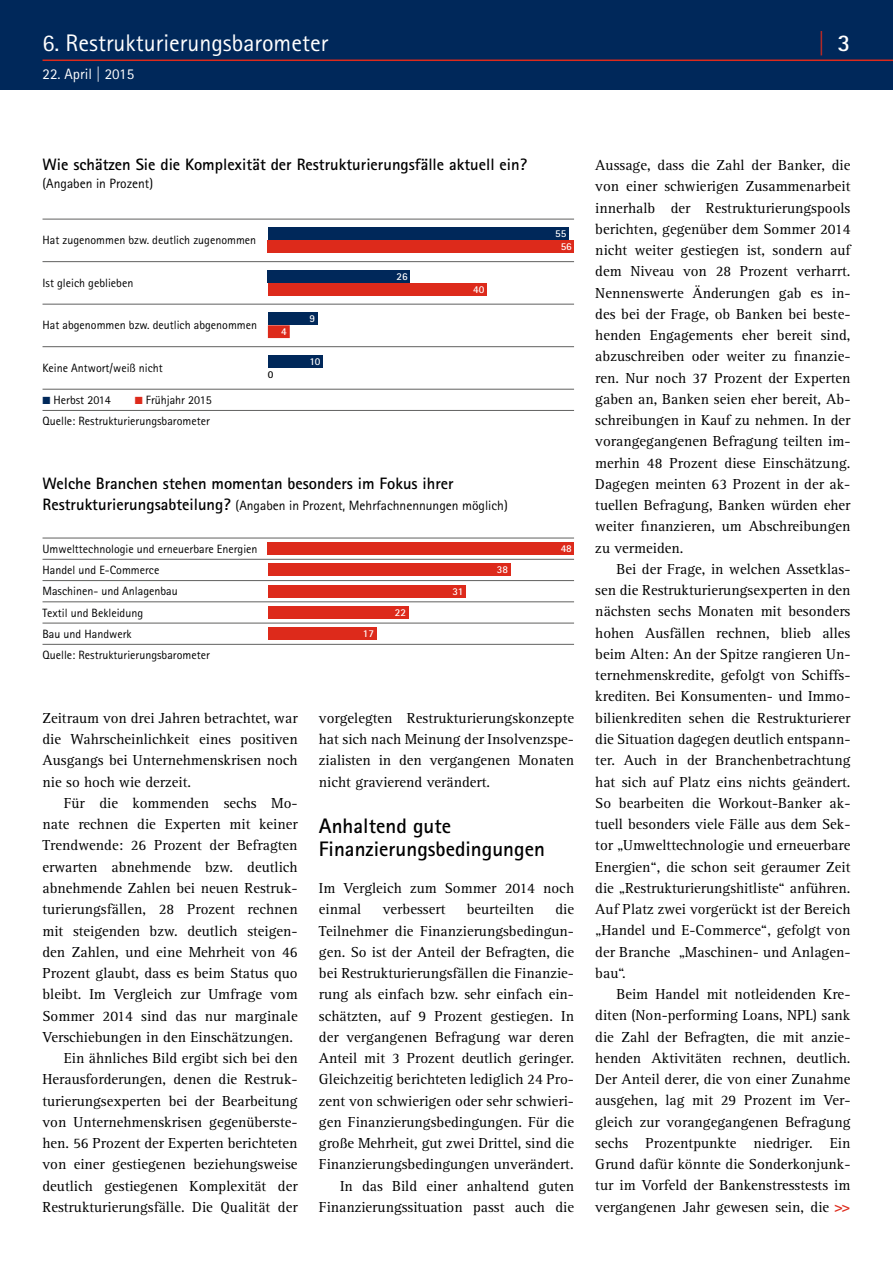
<style>
.page{position:relative;width:893px;height:1263px;background:#fff}
.page>*{position:absolute;margin:0;border:0;box-sizing:border-box;transform-origin:0 0}
.t1{font:24px "Agfa Rotis Sans Serif";color:#fff}
.t2{font:700 24px "Agfa Rotis Sans Serif";color:#dd2a1b}
.t3{font:700 21px/22.5px "Agfa Rotis Sans Serif";color:#000}
.t4{font:700 16.5px "Agfa Rotis Sans Serif";color:#000}
.t5{font:15px/21.3px "Rotis Serif";color:#000;text-align:justify}
.t6{font:15px "Agfa Rotis Sans Serif";color:#fff}
.t7{font:13.5px "Agfa Rotis Sans Serif";color:#000}
.t8{font:12px/21.3px "Agfa Rotis Sans Serif";color:#000;text-align:right}
.t9{font:700 10.5px/12.8px "Agfa Rotis Sans Serif";color:#fff;text-align:center}
.t10{font:700 10.5px "Agfa Rotis Sans Serif";color:#000}
.s1{color:#fff}
.s2{font-family:"European Pi Three";color:#00285a}
.s3{font-family:"European Pi Three";color:#dd2a1b}
.s4{font-weight:700;font-size:16.5px}
.s5{font-family:"Agfa Rotis Sans Serif";font-weight:700;color:#dd2a1b}
</style>
<div class="page">
<hr style="left:43px;top:219px;width:531px;height:1px;background:#686867">
<hr style="left:43px;top:261px;width:531px;height:1px;background:#686867">
<hr style="left:43px;top:304px;width:531px;height:1px;background:#686867">
<hr style="left:43px;top:346px;width:531px;height:1px;background:#686867">
<hr style="left:43px;top:389px;width:531px;height:1px;background:#686867">
<hr style="left:43px;top:410px;width:531px;height:1px;background:#686867">
<div style="left:268px;top:227px;width:301px;height:13px;background:#00285a"></div>
<div style="left:268px;top:240px;width:306px;height:13px;background:#dd2a1b"></div>
<div style="left:268px;top:270px;width:142px;height:13px;background:#00285a"></div>
<div style="left:268px;top:283px;width:219px;height:13px;background:#dd2a1b"></div>
<div style="left:268px;top:313px;width:49px;height:12px;background:#00285a"></div>
<div style="left:268px;top:325px;width:22px;height:13px;background:#dd2a1b"></div>
<div style="left:268px;top:355px;width:55px;height:13px;background:#00285a"></div>
<hr style="left:43px;top:537px;width:531px;height:1px;background:#686867">
<hr style="left:43px;top:559px;width:531px;height:1px;background:#686867">
<hr style="left:43px;top:580px;width:531px;height:1px;background:#686867">
<hr style="left:43px;top:601px;width:531px;height:1px;background:#686867">
<hr style="left:43px;top:622px;width:531px;height:2px;background:#686867">
<hr style="left:43px;top:644px;width:531px;height:1px;background:#686867">
<div style="left:268px;top:563px;width:242px;height:13px;background:#dd2a1b"></div>
<div style="left:268px;top:542px;width:306px;height:13px;background:#dd2a1b"></div>
<div style="left:268px;top:585px;width:198px;height:12px;background:#dd2a1b"></div>
<div style="left:268px;top:606px;width:140px;height:13px;background:#dd2a1b"></div>
<div style="left:268px;top:627px;width:108px;height:13px;background:#dd2a1b"></div>
<div style="left:0;top:0;width:893px;height:89px;background:#00285a"></div>
<hr style="left:43px;top:60px;width:850px;height:1px;background:#dd2a1b">
<h1 class="t1" style="left:43px;top:29px;width:287px">6. Restrukturierungsbarometer</h1>
<p class="t6" style="left:43px;top:66px;width:93px">22. April | 2015</p>
<h1 class="t2" style="left:818px;top:28px;width:34px">| <span class="s1">3</span></h1>
<p class="t4" style="left:43px;top:154px;width:486px">Wie schätzen Sie die Komplexität der Restrukturierungsfälle aktuell ein?</p>
<p class="t7" style="left:43px;top:176px;width:112px">(Angaben in Prozent)</p>
<p class="t8" style="left:43px;top:230px;width:215px">Hat zugenommen bzw. deutlich zugenommen</p>
<p class="t8" style="left:43px;top:272px;width:92px">Ist gleich geblieben</p>
<p class="t8" style="left:43px;top:315px;width:216px">Hat abgenommen bzw. deutlich abgenommen</p>
<p class="t8" style="left:43px;top:357px;width:122px">Keine Antwort/weiß nicht</p>
<p class="t8" style="left:43px;top:389px;width:70px"><span class="s2">K</span> Herbst 2014</p>
<p class="t8" style="left:43px;top:389px;width:171px"><span class="s3">K</span> Frühjahr 2015<br>Quelle: Restrukturierungsbarometer</p>
<p class="t9" style="left:281px;top:325px;width:7px">4</p>
<p class="t10" style="left:268px;top:367px;width:7px">0</p>
<p class="t9" style="left:309px;top:312px;width:7px">9</p>
<p class="t9" style="left:310px;top:355px;width:12px">10</p>
<p class="t9" style="left:397px;top:270px;width:13px">26</p>
<p class="t9" style="left:473px;top:282px;width:13px">40</p>
<p class="t4" style="left:43px;top:473px;width:413px">Welche Branchen stehen momentan besonders im Fokus ihrer</p>
<p class="t7" style="left:43px;top:498px;width:467px"><span class="s4">Restrukturierungsabteilung?</span> (Angaben in Prozent, Mehrfachnennungen möglich)</p>
<p class="t8" style="left:43px;top:538px;width:217px;text-align:left">Umwelttechnologie und erneuerbare Energien<br>Handel und E-Commerce<br>Maschinen- und Anlagenbau<br>Textil und Bekleidung<br>Bau und Handwerk<br>Quelle: Restrukturierungsbarometer</p>
<p class="t9" style="left:497px;top:563px;width:13px">38</p>
<p class="t9" style="left:453px;top:584px;width:12px">31</p>
<p class="t9" style="left:395px;top:606px;width:13px">22</p>
<p class="t9" style="left:363px;top:627px;width:13px">17</p>
<p class="t9" style="left:555px;top:227px;width:18px">55<br>56</p>
<p class="t9" style="left:561px;top:542px;width:13px">48</p>
<p class="t5" style="left:43px;top:708px;width:257px">Zeitraum von drei Jahren betrachtet, war die Wahrscheinlichkeit eines positiven Ausgangs bei Unternehmenskrisen noch nie so hoch wie derzeit.</p>
<p class="t5" style="left:64px;top:793px;width:235px">Für die kommenden sechs Mo-</p>
<p class="t5" style="left:43px;top:814px;width:257px">nate rechnen die Experten mit keiner</p>
<p class="t5" style="left:43px;top:835px;width:257px">Trendwende: 26 Prozent der Befragten</p>
<p class="t5" style="left:43px;top:856px;width:257px">erwarten abnehmende bzw. deutlich</p>
<p class="t5" style="left:43px;top:878px;width:257px">abnehmende Zahlen bei neuen Restruk-</p>
<p class="t5" style="left:43px;top:899px;width:257px">turierungsfällen, 28 Prozent rechnen</p>
<p class="t5" style="left:43px;top:920px;width:257px">mit steigenden bzw. deutlich steigen-</p>
<p class="t5" style="left:43px;top:941px;width:257px">den Zahlen, und eine Mehrheit von 46</p>
<p class="t5" style="left:43px;top:963px;width:257px">Prozent glaubt, dass es beim Status quo</p>
<p class="t5" style="left:43px;top:984px;width:257px">bleibt. Im Vergleich zur Umfrage vom</p>
<p class="t5" style="left:43px;top:1005px;width:257px">Sommer 2014 sind das nur marginale</p>
<p class="t5" style="left:43px;top:1026px;width:252px">Verschiebungen in den Einschätzungen.</p>
<p class="t5" style="left:64px;top:1048px;width:235px">Ein ähnliches Bild ergibt sich bei den</p>
<p class="t5" style="left:43px;top:1069px;width:257px">Herausforderungen, denen die Restruk-</p>
<p class="t5" style="left:43px;top:1090px;width:257px">turierungsexperten bei der Bearbeitung</p>
<p class="t5" style="left:43px;top:1111px;width:257px">von Unternehmenskrisen gegenüberste-</p>
<p class="t5" style="left:43px;top:1133px;width:257px">hen. 56 Prozent der Experten berichteten</p>
<p class="t5" style="left:43px;top:1154px;width:257px">von einer gestiegenen beziehungsweise</p>
<p class="t5" style="left:43px;top:1175px;width:257px">deutlich gestiegenen Komplexität der</p>
<p class="t5" style="left:43px;top:1197px;width:257px">Restrukturierungsfälle. Die Qualität der</p>
<p class="t5" style="left:319px;top:708px;width:257px">vorgelegten Restrukturierungskonzepte hat sich nach Meinung der Insolvenzspe&shy;zialisten in den vergangenen Monaten nicht gravierend verändert.</p>
<h2 class="t3" style="left:319px;top:815px;width:227px">Anhaltend gute<br>Finanzierungsbedingungen</h2>
<p class="t5" style="left:319px;top:878px;width:257px">Im Vergleich zum Sommer 2014 noch einmal</p>
<p class="t5" style="left:319px;top:899px;width:257px;text-align:right">die<br>Teilnehmer die Finanzierungsbedingun&shy;gen. So ist der Anteil der Befragten, die bei Restrukturierungsfällen die Finanzie&shy;rung als einfach bzw. sehr einfach ein&shy;schätzten, auf 9 Prozent gestiegen. In der vergangenen Befragung war deren Anteil mit 3 Prozent deutlich geringer.<br>Gleichzeitig berichteten lediglich 24 Pro&shy;zent von schwierigen oder sehr schwieri&shy;gen Finanzierungsbedingungen. Für die große Mehrheit, gut zwei Drittel, sind die Finanzierungsbedingungen unverändert.<br>In das Bild einer anhaltend guten Finanzierungssituation passt auch die</p>
<p class="t5" style="left:383px;top:899px;width:64px">verbessert</p>
<p class="t5" style="left:467px;top:899px;width:69px">beurteilten</p>
<p class="t5" style="left:595px;top:155px;width:257px">Aussage, dass die Zahl der Banker, die von einer schwierigen Zusammenarbeit innerhalb der Restrukturierungspools berichten, gegenüber dem Sommer 2014 nicht weiter gestiegen ist, sondern auf dem Niveau von 28 Prozent verharrt.<br>Nennenswerte Änderungen gab es in&shy;des bei der Frage, ob Banken bei beste&shy;henden Engagements eher bereit sind, abzuschreiben oder weiter zu finanzie&shy;ren. Nur noch 37 Prozent der Experten gaben an, Banken seien eher bereit, Ab&shy;schreibungen in Kauf zu nehmen. In der vorangegangenen Befragung teilten im&shy;merhin 48 Prozent diese Einschätzung.<br>Dagegen meinten 63 Prozent in der ak&shy;tuellen Befragung, Banken würden eher weiter finanzieren, um Abschreibungen zu vermeiden.</p>
<p class="t5" style="left:595px;top:559px;width:257px;text-indent:21px">Bei der Frage, in welchen Assetklas&shy;sen die Restrukturierungsexperten in den nächsten sechs Monaten mit besonders hohen Ausfällen rechnen, blieb alles beim Alten: An der Spitze rangieren Un&shy;ternehmenskredite, gefolgt von Schiffs&shy;krediten. Bei Konsumenten- und Immo&shy;bilienkrediten sehen die Restrukturierer die Situation dagegen deutlich entspann&shy;ter. Auch in der Branchenbetrachtung hat sich auf Platz eins nichts geändert.<br>So bearbeiten die Workout-Banker ak&shy;tuell besonders viele Fälle aus dem Sek&shy;tor „Umwelttechnologie und erneuerbare Energien“, die schon seit geraumer Zeit die „Restrukturierungshitliste“ anführen.<br>Auf Platz zwei vorgerückt ist der Bereich „Handel und E-Commerce“, gefolgt von der Branche „Maschinen- und Anlagen&shy;bau“.</p>
<p class="t5" style="left:595px;top:984px;width:257px;text-indent:21px">Beim Handel mit notleidenden Kre&shy;diten (Non-performing Loans, NPL) sank die Zahl der Befragten, die mit anzie&shy;henden Aktivitäten rechnen, deutlich.<br>Der Anteil derer, die von einer Zunahme ausgehen, lag mit 29 Prozent im Ver&shy;gleich zur vorangegangenen Befragung sechs Prozentpunkte niedriger. Ein Grund dafür könnte die Sonderkonjunk&shy;tur im Vorfeld der Bankenstresstests im vergangenen Jahr gewesen sein, die <span class="s5">&gt;&gt;</span></p>
</div>
